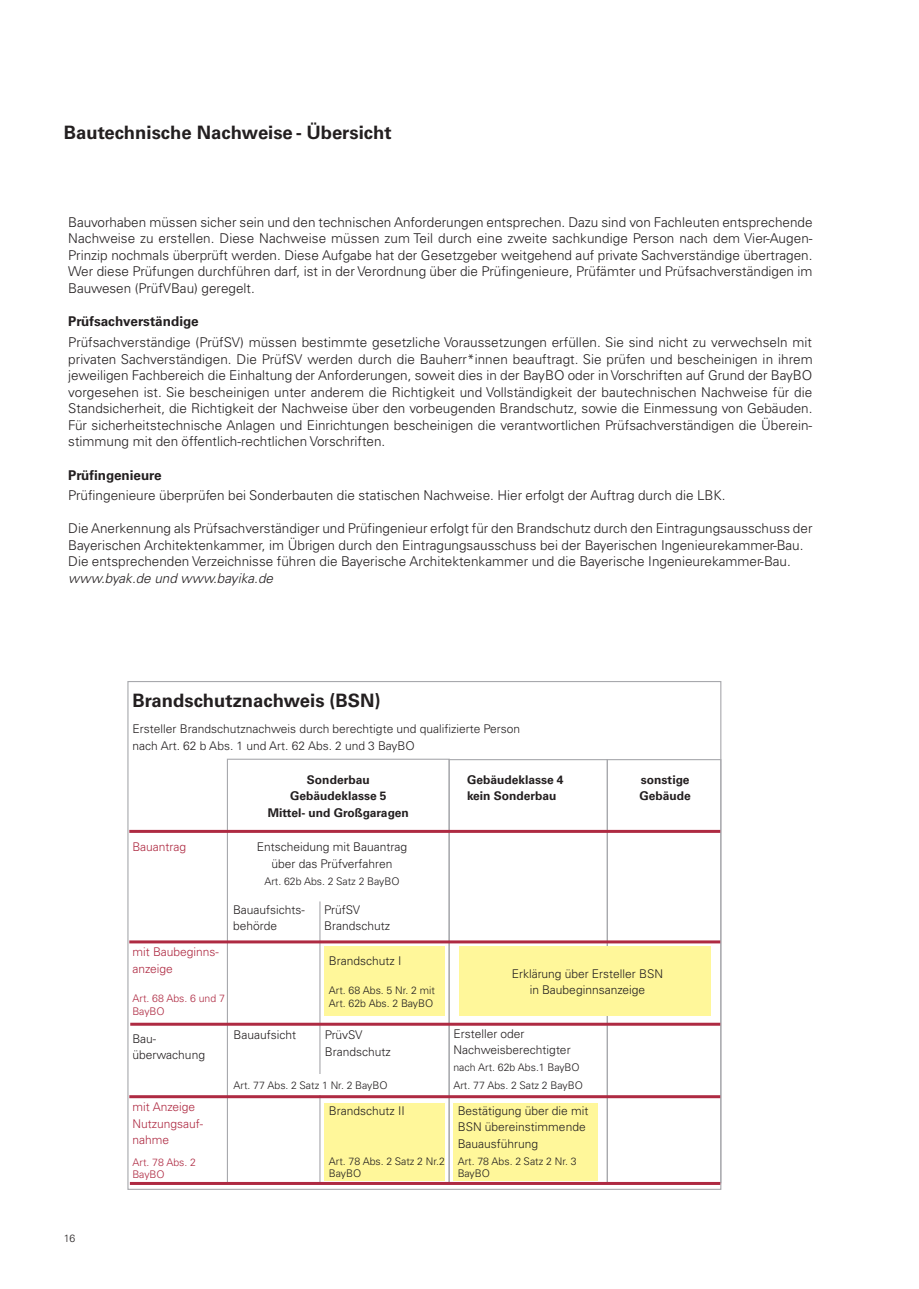
<style>
.page{position:relative;width:919px;height:1289px;background:#fff}
.page>*{position:absolute;margin:0;border:0;box-sizing:border-box;transform-origin:0 0}
.t1{font:700 18.45px "Univers LT Pro 65";color:#231f20}
.t2{font:300 13.5px/16.5px "Univers LT Pro 45";color:#231f20;text-align:justify}
.t3{font:700 13.5px "Univers LT Pro 65";color:#231f20}
.t4{font:italic 300 13.5px "Univers LT Pro 45";color:#231f20}
.t5{font:300 12px/16.5px "Univers LT Pro 45";color:#231f20}
.t6{font:700 12px/16.5px "Univers LT Pro 65";color:#231f20}
.t7{font:300 12px/16.5px "Univers LT Pro 45";color:#ae2a42}
.t8{font:300 10.5px/12.6px "Univers LT Pro 45";color:#231f20}
.t9{font:300 10.5px/12.6px "Univers LT Pro 45";color:#ae2a42}
</style>
<div class="page">
<div style="left:606px;top:759px;width:115px;height:424px;border:1px solid #a8a9ad"></div>
<div style="left:227px;top:758px;width:223px;height:425px;border:1px solid #a8a9ad"></div>
<div style="left:324px;top:946px;width:121px;height:70px;background:#fff79a"></div>
<div style="left:459px;top:946px;width:252px;height:70px;background:#fff79a"></div>
<div style="left:324px;top:1102px;width:121px;height:78px;background:#fff79a"></div>
<hr style="left:319px;top:901px;width:1px;height:281px;background:#a8a9ad">
<div style="left:233px;top:1074px;width:212px;height:20px;background:#fff"></div>
<hr style="left:129px;top:940px;width:591px;height:3px;background:#ae2a42">
<hr style="left:130px;top:1022px;width:590px;height:3px;background:#ae2a42">
<hr style="left:129px;top:1095px;width:591px;height:3px;background:#ae2a42">
<hr style="left:130px;top:1181px;width:590px;height:3px;background:#ae2a42">
<hr style="left:129px;top:829px;width:591px;height:3px;background:#ae2a42">
<div style="left:453px;top:1102px;width:145px;height:78px;background:#fff79a"></div>
<h1 class="t1" style="left:64px;top:121px;width:329px">Bautechnische Nachweise - Übersicht</h1>
<p class="t2" style="left:68px;top:214px;width:745px">Bauvorhaben müssen sicher sein und den technischen Anforderungen entsprechen. Dazu sind von Fachleuten entsprechende Nachweise zu erstellen. Diese Nachweise müssen zum Teil durch eine zweite sachkundige Person nach dem Vier-Augen-Prinzip nochmals überprüft werden. Diese Aufgabe hat der Gesetzgeber weitgehend auf private Sachverständige übertragen.<br>Wer diese Prüfungen durchführen darf, ist in der Verordnung über die Prüfingenieure, Prüfämter und Prüfsachverständigen im Bauwesen (PrüfVBau) geregelt.</p>
<p class="t3" style="left:68px;top:313px;width:132px">Prüfsachverständige</p>
<p class="t2" style="left:68px;top:334px;width:746px">Prüfsachverständige (PrüfSV) müssen bestimmte gesetzliche Voraussetzungen erfüllen. Sie sind nicht zu verwechseln mit privaten Sachverständigen. Die PrüfSV werden durch die Bauherr*innen beauftragt. Sie prüfen und bescheinigen in ihrem jeweiligen Fachbereich die Einhaltung der Anforderungen, soweit dies in der BayBO oder in Vorschriften auf Grund der BayBO vorgesehen ist. Sie bescheinigen unter anderem die Richtigkeit und Vollständigkeit der bautechnischen Nachweise für die Standsicherheit, die Richtigkeit der Nachweise über den vorbeugenden Brandschutz, sowie die Einmessung von Gebäuden.<br>Für sicherheitstechnische Anlagen und Einrichtungen bescheinigen die verantwortlichen Prüfsachverständigen die Überein&shy;stimmung mit den öffentlich-rechtlichen Vorschriften.</p>
<p class="t3" style="left:68px;top:467px;width:95px">Prüfingenieure</p>
<p class="t2" style="left:68px;top:487px;width:658px">Prüfingenieure überprüfen bei Sonderbauten die statischen Nachweise. Hier erfolgt der Auftrag durch die LBK.</p>
<p class="t2" style="left:68px;top:520px;width:745px;text-align:left">Die Anerkennung als Prüfsachverständiger und Prüfingenieur erfolgt für den Brandschutz durch den Eintragungsausschuss der<br>Bayerischen Architektenkammer, im Übrigen durch den Eintragungsausschuss bei der Bayerischen Ingenieurekammer-Bau.<br>Die entsprechenden Verzeichnisse führen die Bayerische Architektenkammer und die Bayerische Ingenieurekammer-Bau.</p>
<p class="t4" style="left:68px;top:570px;width:206px">www.byak.de und www.bayika.de</p>
<h1 class="t1" style="left:132px;top:689px;width:250px">Brandschutznachweis (BSN)</h1>
<p class="t5" style="left:132px;top:721px;width:389px">Ersteller Brandschutznachweis durch berechtigte und qualifizierte Person nach Art. 62 b Abs. 1 und Art. 62 Abs. 2 und 3 BayBO</p>
<p class="t6" style="left:268px;top:771px;width:142px;text-align:center">Sonderbau<br>Gebäudeklasse 5<br>Mittel- und Großgaragen</p>
<p class="t6" style="left:467px;top:771px;width:98px">Gebäudeklasse 4 kein Sonderbau</p>
<p class="t6" style="left:639px;top:771px;width:53px">sonstige<br>Gebäude</p>
<p class="t7" style="left:132px;top:838px;width:55px">Bauantrag</p>
<p class="t5" style="left:257px;top:838px;width:152px;text-align:center">Entscheidung mit Bauantrag über das Prüfverfahren</p>
<p class="t8" style="left:264px;top:874px;width:137px">Art. 62b Abs. 2 Satz 2 BayBO</p>
<p class="t5" style="left:233px;top:901px;width:73px">Bauaufsichts&shy;behörde</p>
<p class="t5" style="left:324px;top:901px;width:68px">PrüfSV<br>Brandschutz</p>
<p class="t5" style="left:329px;top:952px;width:74px">Brandschutz I</p>
<p class="t8" style="left:329px;top:984px;width:108px">Art. 68 Abs. 5 Nr. 2 mit<br>Art. 62b Abs. 2 BayBO</p>
<p class="t7" style="left:132px;top:943px;width:88px">mit Baubeginns&shy;anzeige</p>
<p class="t9" style="left:132px;top:991px;width:94px">Art. 68 Abs. 6 und 7<br>BayBO</p>
<p class="t5" style="left:511px;top:965px;width:153px;text-align:center">Erklärung über Ersteller BSN in Baubeginnsanzeige</p>
<p class="t8" style="left:64px;top:1231px;width:13px">16</p>
<p class="t5" style="left:324px;top:1026px;width:68px">PrüvSV<br>Brandschutz</p>
<p class="t5" style="left:453px;top:1025px;width:119px">Ersteller oder<br>Nachweisberechtigter</p>
<p class="t8" style="left:453px;top:1061px;width:128px">nach Art. 62b Abs.1 BayBO</p>
<p class="t5" style="left:457px;top:1102px;width:132px">Bestätigung über die mit<br>BSN übereinstimmende<br>Bauausführung</p>
<p class="t8" style="left:457px;top:1154px;width:120px">Art. 78 Abs. 2 Satz 2 Nr. 3<br>BayBO</p>
<p class="t5" style="left:132px;top:1029px;width:25px">Bau-</p>
<p class="t5" style="left:233px;top:1026px;width:64px">Bauaufsicht</p>
<p class="t5" style="left:132px;top:1046px;width:74px">überwachung</p>
<p class="t8" style="left:233px;top:1078px;width:155px">Art. 77 Abs. 2 Satz 1 Nr. 2 BayBO</p>
<p class="t8" style="left:453px;top:1079px;width:131px">Art. 77 Abs. 2 Satz 2 BayBO</p>
<p class="t7" style="left:132px;top:1098px;width:72px">mit Anzeige<br>Nutzungsauf&shy;nahme</p>
<p class="t9" style="left:132px;top:1155px;width:65px">Art. 78 Abs. 2<br>BayBO</p>
<p class="t5" style="left:329px;top:1102px;width:77px">Brandschutz II</p>
<p class="t8" style="left:329px;top:1154px;width:117px">Art. 78 Abs. 2 Satz 2 Nr.2<br>BayBO</p>
</div>
